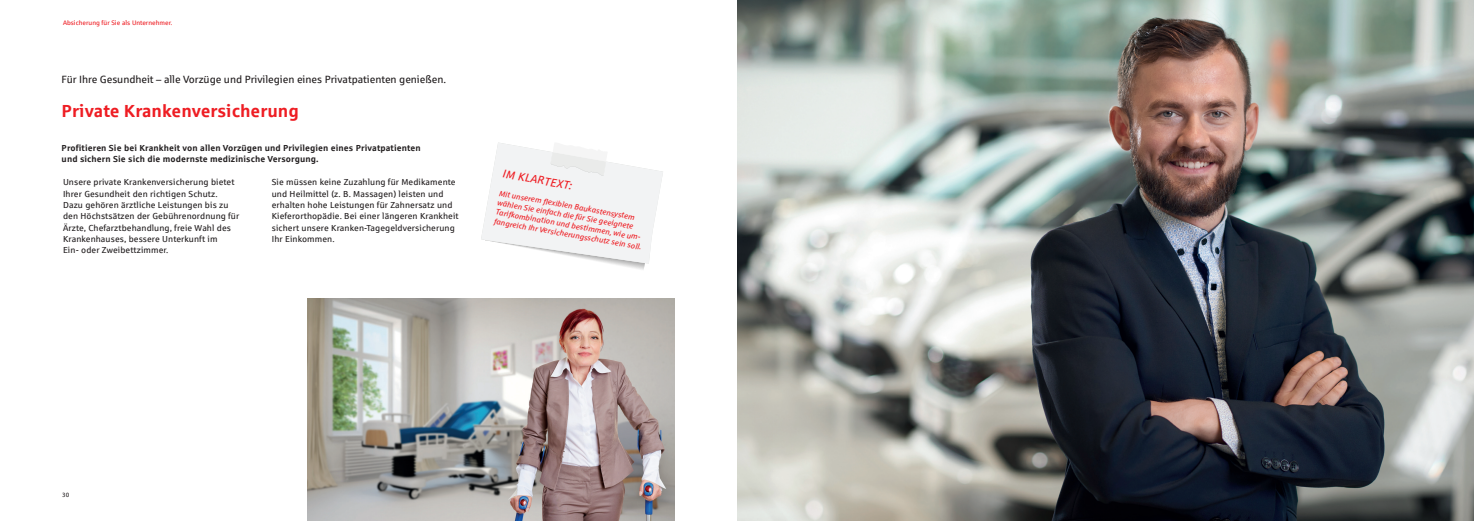
<style>
.page{position:relative;width:1474px;height:521px;background:#fff}
.page>*{position:absolute;margin:0;border:0;box-sizing:border-box;transform-origin:0 0}
.Headline_Titel{font:700 17.5px "Sparkasse Rg";color:#ee1d23}
.t1{font:italic 11.38px "Sparkasse Rg";color:#ee1d23}
.Overline{font:10.5px "Sparkasse Rg";letter-spacing:-.005em;color:#231f20}
.t2{font:8.75px/11.4px "Sparkasse Rg";letter-spacing:.01em;color:#231f20}
.t3{font:700 8.75px "Sparkasse Rg";letter-spacing:.01em;color:#231f20}
.t4{font:italic 7.88px/9.5px "Sparkasse Rg";color:#ee1d23}
.t5{font:6.56px "Sparkasse Rg";color:#ee1d23}
.t6{font:6.12px "Sparkasse Rg";color:#231f20}
</style>
<div class="page">
<img style="left:307px;top:299px;width:368px;height:222px">
<svg style="left:481px;top:142px;width:182px;height:128px"></svg>
<img style="left:737px;top:0;width:736px;height:521px">
<p class="t5" style="left:63px;top:18px;width:111px">Absicherung für Sie als Unternehmer.</p>
<p class="Overline" style="left:62px;top:73px;width:386px">Für Ihre Gesundheit – alle Vorzüge und Privilegien eines Privatpatienten genießen.</p>
<p class="Headline_Titel" style="left:62px;top:100px;width:239px">Private Krankenversicherung</p>
<p class="t3" style="left:62px;top:142px;width:360px">Profitieren Sie bei Krankheit von allen Vorzügen und Privilegien eines Privatpatienten</p>
<p class="t3" style="left:62px;top:154px;width:258px">und sichern Sie sich die modernste medizinische Versorgung.</p>
<p class="t2" style="left:63px;top:176px;width:173px">Unsere private Krankenversicherung bietet</p>
<p class="t2" style="left:63px;top:187px;width:156px">Ihrer Gesundheit den richtigen Schutz.</p>
<p class="t2" style="left:63px;top:199px;width:178px">Dazu gehören ärztliche Leistungen bis zu den Höchstsätzen der Gebührenordnung für Ärzte, Chefarztbehandlung, freie Wahl des Krankenhauses, bessere Unterkunft im</p>
<p class="t2" style="left:63px;top:244px;width:107px">Ein- oder Zweibettzimmer.</p>
<p class="t2" style="left:272px;top:176px;width:188px">Sie müssen keine Zuzahlung für Medikamente und Heilmittel (z. B. Massagen) leisten und erhalten hohe Leistungen für Zahnersatz und Kieferorthopädie. Bei einer längeren Krankheit sichert unsere Kranken-Tagegeldversicherung Ihr Einkommen.</p>
<p class="t1" style="left:503px;top:166px;width:72px;rotate:10deg">IM KLARTEXT:</p>
<p class="t4" style="left:500px;top:188px;width:151px;rotate:10deg">Mit unserem fl exiblen Baukastensystem wählen Sie einfach die für Sie geeignete Tarifkombination und bestimmen, wie um&shy;fangreich Ihr Versicherungsschutz sein soll.</p>
<p class="t6" style="left:62px;top:491px;width:9px">30</p>
</div>
